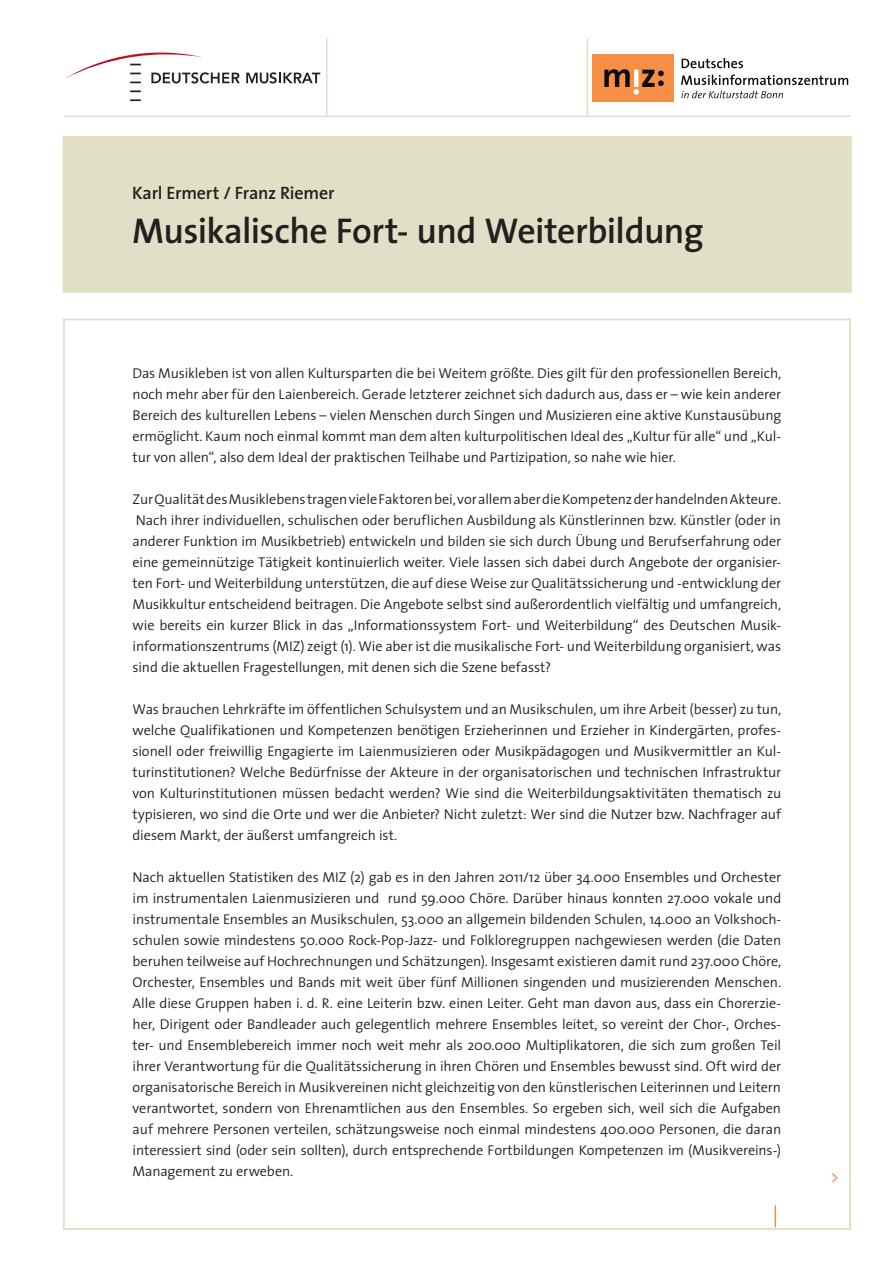
<style>
.page{position:relative;width:893px;height:1263px;background:#fff}
.page>*{position:absolute;margin:0;border:0;box-sizing:border-box;transform-origin:0 0}
.Titel_Titelseite{font:600 36px "The Sans";letter-spacing:-.015em;color:#231f20}
.Autor_Titelseite{font:600 18px "The Sans";letter-spacing:-.01em;color:#231f20}
.t1{font:600 16.5px "The Sans";color:#f9a367}
.Fließtext{font:300 14.25px/21px "The Sans";letter-spacing:-.01em;color:#231f20;text-align:justify}
</style>
<div class="page">
<hr style="left:64px;top:115px;width:786px;height:2px;background:#e1dfc6">
<hr style="left:587px;top:38px;width:1px;height:77px;background:#e1dfc6">
<hr style="left:326px;top:38px;width:1px;height:79px;background:#e1dfc6">
<hr style="left:774px;top:1205px;width:2px;height:22px;background:#f68f46">
<svg style="left:246px;top:72px;width:74px;height:12px"></svg>
<svg style="left:65px;top:52px;width:175px;height:32px"></svg>
<svg style="left:130px;top:90px;width:11px;height:2px"></svg>
<svg style="left:130px;top:99px;width:11px;height:2px"></svg>
<div style="left:592px;top:55px;width:82px;height:47px;background:#f68e43"></div>
<svg style="left:681px;top:75px;width:167px;height:10px"></svg>
<svg style="left:682px;top:58px;width:61px;height:10px"></svg>
<svg style="left:681px;top:91px;width:102px;height:7px"></svg>
<svg style="left:604px;top:69px;width:60px;height:26px"></svg>
<div style="left:63px;top:137px;width:788px;height:155px;background:#e1dfc6"></div>
<div style="left:63px;top:136px;width:789px;height:157px;border:2px solid #e1dfc6"></div>
<p class="Autor_Titelseite" style="left:132px;top:182px;width:204px">Karl Ermert / Franz Riemer</p>
<p class="Titel_Titelseite" style="left:132px;top:208px;width:573px">Musikalische Fort- und Weiterbildung</p>
<p class="Fließtext" style="left:133px;top:363px;width:650px">Das Musikleben ist von allen Kultursparten die bei Weitem größte. Dies gilt für den professionellen Bereich, noch mehr aber für den Laienbereich. Gerade letzterer zeichnet sich dadurch aus, dass er – wie kein anderer Bereich des kulturellen Lebens – vielen Menschen durch Singen und Musizieren eine aktive Kunstausübung ermöglicht. Kaum noch einmal kommt man dem alten kulturpolitischen Ideal des „Kultur für alle“ und „Kul&shy;tur von allen“, also dem Ideal der praktischen Teilhabe und Partizipation, so nahe wie hier.</p>
<p class="Fließtext" style="left:133px;top:489px;width:650px">Zur Qualität des Musiklebens tragen viele Faktoren bei, vor allem aber die Kompetenz der handelnden Akteure.<br>Nach ihrer individuellen, schulischen oder beruflichen Ausbildung als Künstlerinnen bzw. Künstler (oder in anderer Funktion im Musikbetrieb) entwickeln und bilden sie sich durch Übung und Berufserfahrung oder eine gemeinnützige Tätigkeit kontinuierlich weiter. Viele lassen sich dabei durch Angebote der organisier&shy;ten Fort- und Weiterbildung unterstützen, die auf diese Weise zur Qualitätssicherung und -entwicklung der Musikkultur entscheidend beitragen. Die Angebote selbst sind außerordentlich vielfältig und umfangreich, wie bereits ein kurzer Blick in das „Informationssystem Fort- und Weiterbildung“ des Deutschen Musik&shy;informationszentrums (MIZ) zeigt (1). Wie aber ist die musikalische Fort- und Weiterbildung organisiert, was sind die aktuellen Fragestellungen, mit denen sich die Szene befasst?</p>
<p class="Fließtext" style="left:133px;top:699px;width:650px">Was brauchen Lehrkräfte im öffentlichen Schulsystem und an Musikschulen, um ihre Arbeit (besser) zu tun, welche Qualifikationen und Kompetenzen benötigen Erzieherinnen und Erzieher in Kindergärten, profes&shy;sionell oder freiwillig Engagierte im Laienmusizieren oder Musikpädagogen und Musikvermittler an Kul&shy;turinstitutionen? Welche Bedürfnisse der Akteure in der organisatorischen und technischen Infrastruktur von Kulturinstitutionen müssen bedacht werden? Wie sind die Weiterbildungsaktivitäten thematisch zu typisieren, wo sind die Orte und wer die Anbieter? Nicht zuletzt: Wer sind die Nutzer bzw. Nachfrager auf diesem Markt, der äußerst umfangreich ist.</p>
<p class="Fließtext" style="left:133px;top:867px;width:650px">Nach aktuellen Statistiken des MIZ (2) gab es in den Jahren 2011/12 über 34.000 Ensembles und Orchester im instrumentalen Laienmusizieren und rund 59.000 Chöre. Darüber hinaus konnten 27.000 vokale und instrumentale Ensembles an Musikschulen, 53.000 an allgemein bildenden Schulen, 14.000 an Volkshoch&shy;schulen sowie mindestens 50.000 Rock-Pop-Jazz- und Folkloregruppen nachgewiesen werden (die Daten beruhen teilweise auf Hochrechnungen und Schätzungen). Insgesamt existieren damit rund 237.000 Chöre, Orchester, Ensembles und Bands mit weit über fünf Millionen singenden und musizierenden Menschen.<br>Alle diese Gruppen haben i. d. R. eine Leiterin bzw. einen Leiter. Geht man davon aus, dass ein Chorerzie&shy;her, Dirigent oder Bandleader auch gelegentlich mehrere Ensembles leitet, so vereint der Chor-, Orches&shy;ter- und Ensemblebereich immer noch weit mehr als 200.000 Multiplikatoren, die sich zum großen Teil ihrer Verantwortung für die Qualitätssicherung in ihren Chören und Ensembles bewusst sind. Oft wird der organisatorische Bereich in Musikvereinen nicht gleichzeitig von den künstlerischen Leiterinnen und Leitern verantwortet, sondern von Ehrenamtlichen aus den Ensembles. So ergeben sich, weil sich die Aufgaben auf mehrere Personen verteilen, schätzungsweise noch einmal mindestens 400.000 Personen, die daran interessiert sind (oder sein sollten), durch entsprechende Fortbildungen Kompetenzen im (Musikvereins-)<br>Management zu erweben.</p>
<p class="t1" style="left:831px;top:1166px;width:10px">&gt;</p>
</div>
